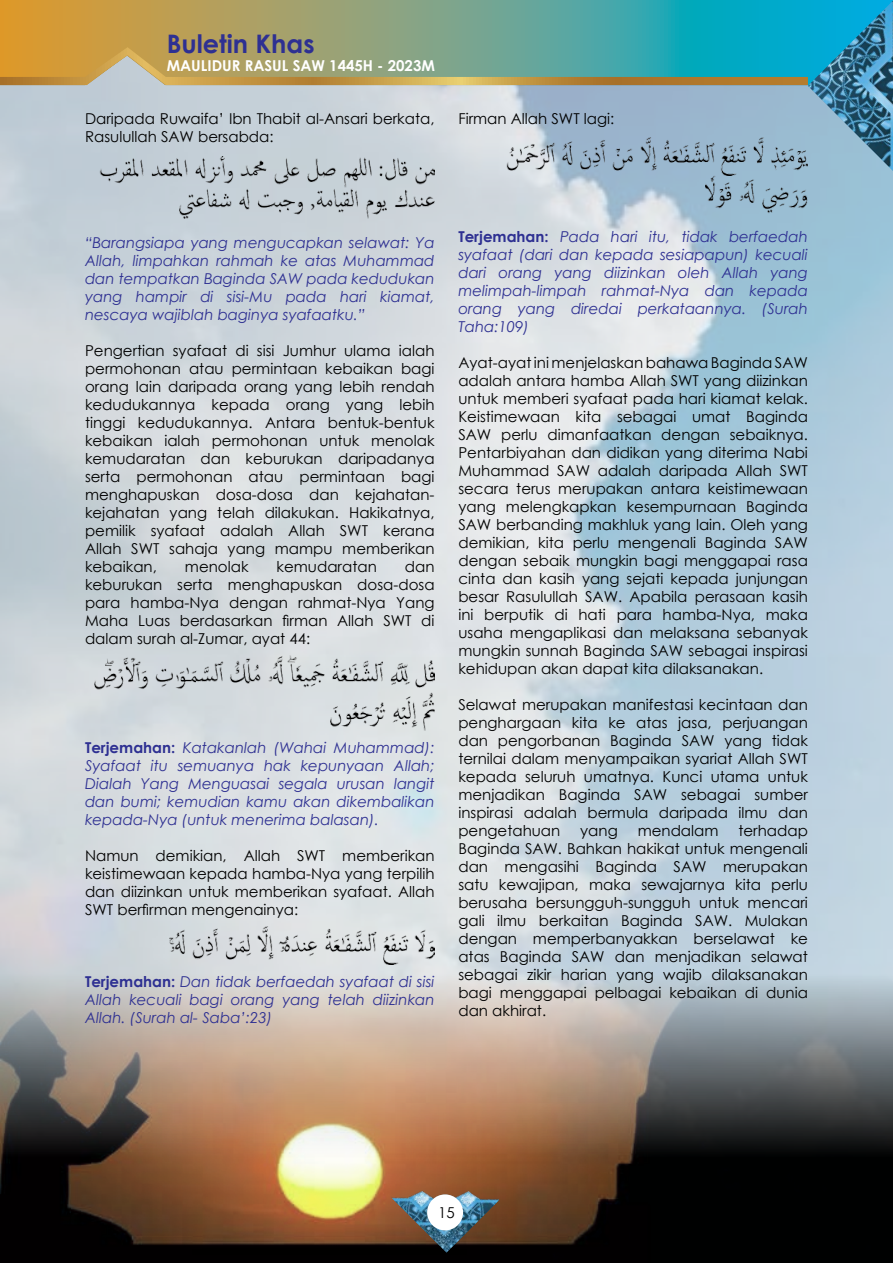
<style>
.page{position:relative;width:893px;height:1263px;background:#fff}
.page>*{position:absolute;margin:0;border:0;box-sizing:border-box;transform-origin:0 0}
.t1{font:700 25.5px "Century Gothic";color:#2e3092}
.t2{font:15px/18px "Century Gothic";color:#000;text-align:justify}
.t3{font:italic 15px/18px "Century Gothic";color:#2e3092;text-align:justify}
.t4{font:700 15px "Century Gothic";color:#fff}
.s1{font-weight:700;font-style:normal}
</style>
<div class="page">
<img style="left:0;top:85px;width:893px;height:572px">
<img style="left:0;top:657px;width:893px;height:606px">
<img style="left:99px;top:156px;width:336px;height:31px">
<img style="left:180px;top:187px;width:255px;height:31px">
<img style="left:95px;top:656px;width:340px;height:37px">
<img style="left:330px;top:693px;width:105px;height:37px">
<img style="left:169px;top:926px;width:266px;height:38px">
<img style="left:506px;top:137px;width:302px;height:38px">
<img style="left:705px;top:175px;width:103px;height:38px">
<svg style="left:0;top:0;width:893px;height:47px;background:#7aa281"></svg>
<svg style="left:0;top:47px;width:808px;height:38px;background:#89a178"></svg>
<img style="left:808px;top:1px;width:85px;height:170px">
<div style="left:427px;top:1194px;width:36px;height:36px;background:#fff;border-radius:50%"></div>
<h1 class="t1" style="left:167px;top:25px;width:149px">Buletin Khas</h1>
<p class="t4" style="left:167px;top:54px;width:270px">MAULIDUR RASUL SAW 1445H - 2023M</p>
<p class="t2" style="left:85px;top:109px;width:351px">Daripada Ruwaifa’ Ibn Thabit al-Ansari berkata,<br>Rasulullah SAW bersabda:</p>
<p class="t2" style="left:458px;top:109px;width:157px">Firman Allah SWT lagi:</p>
<p class="t3" style="left:85px;top:233px;width:351px">“Barangsiapa yang mengucapkan selawat: Ya Allah, limpahkan rahmah ke atas Muhammad dan tempatkan Baginda SAW pada kedudukan yang hampir di sisi-Mu pada hari kiamat, nescaya wajiblah baginya syafaatku.”</p>
<p class="t2" style="left:85px;top:341px;width:351px">Pengertian syafaat di sisi Jumhur ulama ialah permohonan atau permintaan kebaikan bagi orang lain daripada orang yang lebih rendah kedudukannya kepada orang yang lebih tinggi kedudukannya. Antara bentuk-bentuk kebaikan ialah permohonan untuk menolak kemudaratan dan keburukan daripadanya serta permohonan atau permintaan bagi menghapuskan dosa-dosa dan kejahatan&shy;kejahatan yang telah dilakukan. Hakikatnya, pemilik syafaat adalah Allah SWT kerana Allah SWT sahaja yang mampu memberikan kebaikan,</p>
<p class="t2" style="left:85px;top:557px;width:351px;text-indent:320px">dan keburukan serta menghapuskan dosa-dosa para hamba-Nya dengan rahmat-Nya Yang Maha Luas berdasarkan firman Allah SWT di dalam surah al-Zumar, ayat 44:</p>
<p class="t2" style="left:185px;top:557px;width:65px">menolak</p>
<p class="t2" style="left:277px;top:557px;width:102px">kemudaratan</p>
<p class="t3" style="left:85px;top:738px;width:351px"><span class="s1">Terjemahan:</span> Katakanlah (Wahai Muhammad):<br>Syafaat itu semuanya hak kepunyaan Allah; Dialah Yang Menguasai segala urusan langit dan bumi; kemudian kamu akan dikembalikan kepada-Nya (untuk menerima balasan).</p>
<p class="t2" style="left:85px;top:846px;width:351px">Namun demikian, Allah SWT memberikan keistimewaan kepada hamba-Nya yang terpilih dan diizinkan untuk memberikan syafaat. Allah SWT berfirman mengenainya:</p>
<p class="t3" style="left:85px;top:972px;width:351px"><span class="s1">Terjemahan:</span> Dan tidak berfaedah syafaat di sisi Allah kecuali bagi orang yang telah diizinkan Allah. (Surah al- Saba’:23)</p>
<p class="t3" style="left:458px;top:227px;width:351px"><span class="s1">Terjemahan:</span> Pada hari itu, tidak berfaedah syafaat (dari dan kepada sesiapapun) kecuali dari orang yang diizinkan oleh Allah yang melimpah-limpah rahmat-Nya dan kepada orang yang diredai perkataannya. (Surah Taha:109)</p>
<p class="t2" style="left:458px;top:353px;width:351px">Ayat-ayat ini menjelaskan bahawa Baginda SAW adalah antara hamba Allah SWT yang diizinkan untuk memberi syafaat pada hari kiamat kelak.<br>Keistimewaan kita sebagai umat Baginda SAW perlu dimanfaatkan dengan sebaiknya.<br>Pentarbiyahan dan didikan yang diterima Nabi Muhammad SAW adalah daripada Allah SWT secara terus merupakan antara keistimewaan yang melengkapkan kesempurnaan Baginda SAW berbanding makhluk yang lain. Oleh yang demikian, kita perlu mengenali Baginda SAW dengan sebaik mungkin bagi menggapai rasa cinta dan kasih yang sejati kepada junjungan besar Rasulullah SAW. Apabila perasaan kasih ini berputik di hati para hamba-Nya, maka usaha mengaplikasi dan melaksana sebanyak mungkin sunnah Baginda SAW sebagai inspirasi kehidupan akan dapat kita dilaksanakan.</p>
<p class="t2" style="left:458px;top:695px;width:351px">Selawat merupakan manifestasi kecintaan dan penghargaan kita ke atas jasa, perjuangan dan pengorbanan Baginda SAW yang tidak ternilai dalam menyampaikan syariat Allah SWT kepada seluruh umatnya. Kunci utama untuk menjadikan Baginda SAW sebagai sumber inspirasi adalah bermula daripada ilmu dan pengetahuan</p>
<p class="t2" style="left:458px;top:821px;width:351px;text-indent:280px">terhadap Baginda SAW. Bahkan hakikat untuk mengenali dan mengasihi Baginda SAW merupakan satu kewajipan, maka sewajarnya kita perlu berusaha bersungguh-sungguh untuk mencari gali ilmu berkaitan Baginda SAW. Mulakan dengan memperbanyakkan berselawat ke atas Baginda SAW dan menjadikan selawat sebagai zikir harian yang wajib dilaksanakan bagi menggapai pelbagai kebaikan di dunia dan akhirat.</p>
<p class="t2" style="left:580px;top:821px;width:39px">yang</p>
<p class="t2" style="left:638px;top:821px;width:82px">mendalam</p>
<p class="t2" style="left:438px;top:1203px;width:18px">15</p>
</div>
